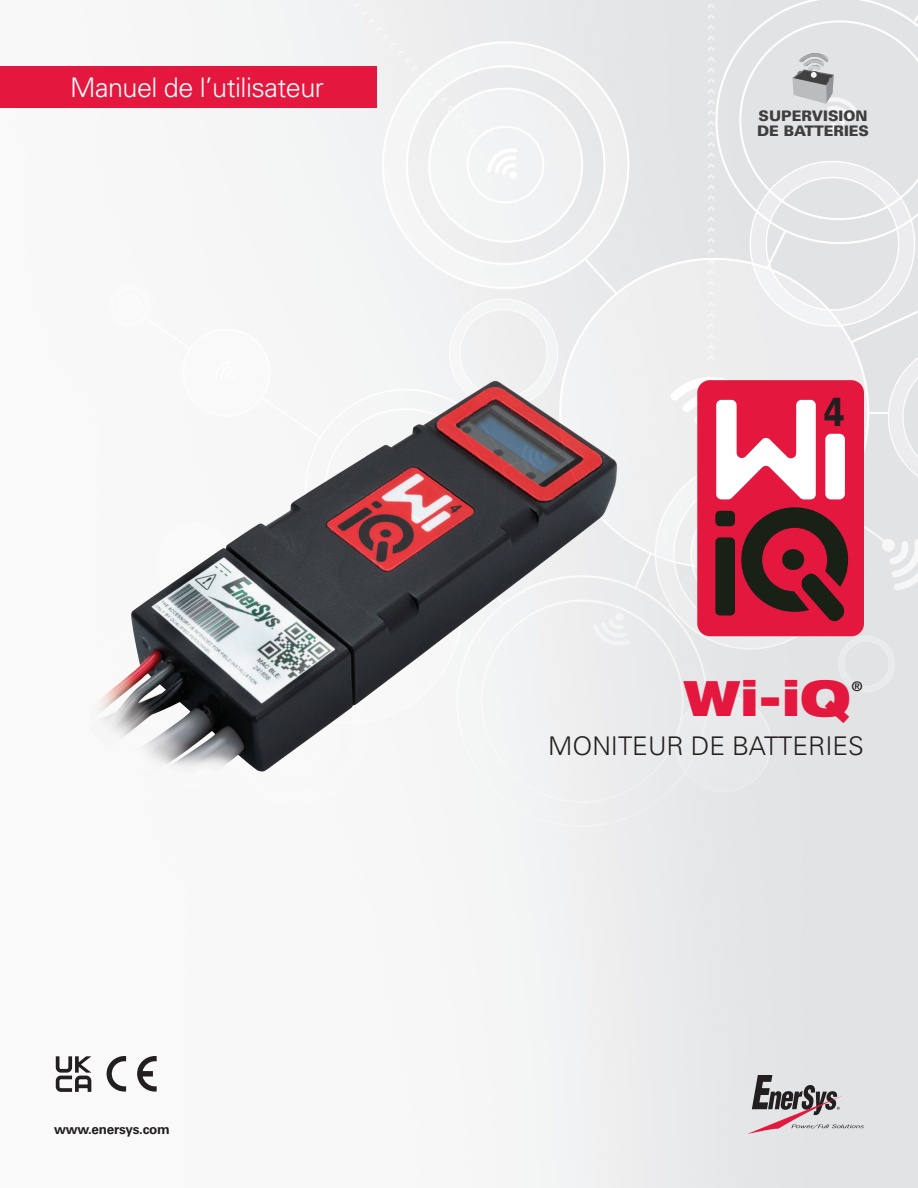
<style>
.page{position:relative;width:918px;height:1188px;background:#fff}
.page>*{position:absolute;margin:0;border:0;box-sizing:border-box;transform-origin:0 0}
.t1{font:900 expanded 48.75px "Helvetica Neue LT Pro";color:#e4183e}
.t2{font:900 40.5px "Univers LT Pro 75";color:#231f20;scale:.75 1}
.t3{font:300 27px "Univers LT Std";letter-spacing:-.02em;color:#fff}
.t4{font:300 25.65px "Univers LT Pro 45";color:#231f20}
.t5{font:900 14.55px/15px "Univers LT Pro 75";color:#3e3e3f}
.t6{font:700 13.5px "Univers LT Pro 65";letter-spacing:-.02em;color:#231f20}
.t7{font:700 13.35px "Helvetica Neue LT Pro";color:#231f20}
</style>
<div class="page">
<img style="left:0;top:0;width:918px;height:1188px">
<img style="left:90px;top:381px;width:527px;height:395px">
<svg style="left:792px;top:53px;width:42px;height:51px;background:#b4b5b7"></svg>
<div style="left:697px;top:380px;width:167px;height:256px;background:#e4183e;border-radius:13px"></div>
<svg style="left:716px;top:400px;width:100px;height:99px"></svg>
<div style="left:825px;top:434px;width:20px;height:65px;background:#fff;border-radius:6px"></div>
<svg style="left:715px;top:511px;width:20px;height:105px;background:#361e1a"></svg>
<svg style="left:741px;top:507px;width:107px;height:114px"></svg>
<svg style="left:747px;top:1075px;width:117px;height:59px;background:#bdb5b8"></svg>
<svg style="left:107px;top:1056px;width:19px;height:36px"></svg>
<svg style="left:137px;top:1056px;width:20px;height:36px"></svg>
<svg style="left:56px;top:1056px;width:35px;height:36px"></svg>
<div style="left:0;top:67px;width:377px;height:41px;background:#e4183e"></div>
<h3 class="t3" style="left:70px;top:71px;width:255px">Manuel de l’utilisateur</h3>
<p class="t6" style="left:54px;top:1120px;width:117px">www.enersys.com</p>
<p class="t5" style="left:757px;top:108px;width:114px">SUPERVISION<br>DE BATTERIES</p>
<h2 class="t2" style="left:824px;top:383px;width:29px">4</h2>
<h1 class="t1" style="left:684px;top:667px;width:169px">Wi-iQ</h1>
<p class="t7" style="left:852px;top:678px;width:12px">®</p>
<h3 class="t4" style="left:548px;top:729px;width:317px">MONITEUR DE BATTERIES</h3>
</div>
